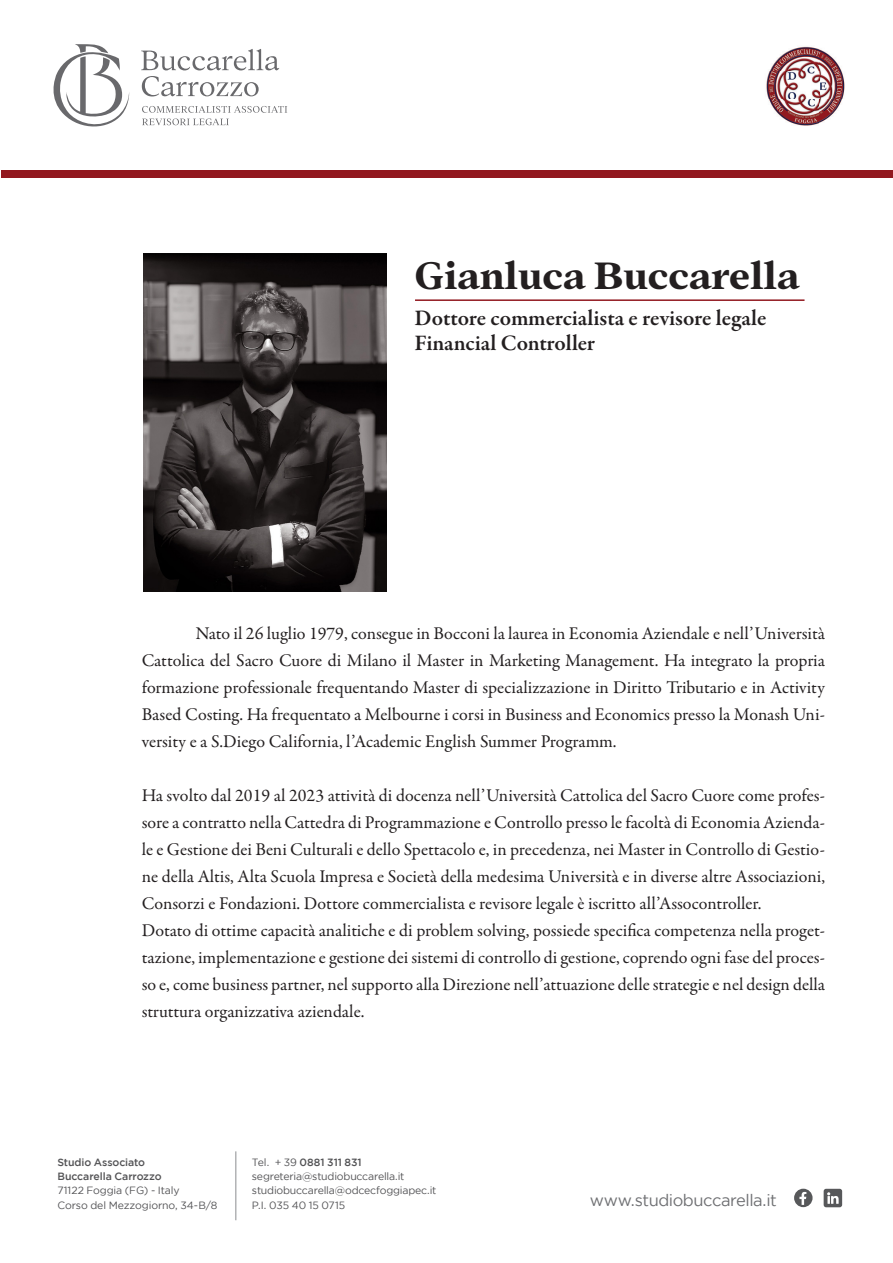
<style>
.page{position:relative;width:893px;height:1263px;background:#fff}
.page>*{position:absolute;margin:0;border:0;box-sizing:border-box;transform-origin:0 0}
.t1{font:700 42px "Addington CF";letter-spacing:-.005em;color:#231f20}
.t2{font:600 22.5px "Garamond Premr Pro";letter-spacing:-.005em;color:#231f20}
.t3{font:18px/27px "Garamond Premr Pro";color:#231f20;text-align:justify}
.t4{font:16.5px "Gotham";letter-spacing:-.025em;color:#6f7073}
.t5{font:10.5px "Gotham";letter-spacing:-.015em;color:#535355}
.t6{font:500 10.5px "Gotham";letter-spacing:-.005em;color:#535355}
.s1{font-weight:400}
</style>
<div class="page">
<img style="left:766px;top:46px;width:79px;height:80px">
<svg style="left:141px;top:49px;width:138px;height:21px"></svg>
<svg style="left:142px;top:76px;width:117px;height:20px"></svg>
<svg style="left:142px;top:106px;width:145px;height:19px"></svg>
<svg style="left:53px;top:44px;width:77px;height:83px"></svg>
<hr style="left:235px;top:1151px;width:1px;height:69px;background:#8b8d90">
<svg style="left:794px;top:1189px;width:18px;height:18px"></svg>
<svg style="left:824px;top:1189px;width:18px;height:18px"></svg>
<div style="left:1px;top:170px;width:892px;height:8px;background:#92181f"></div>
<img style="left:144px;top:254px;width:243px;height:338px">
<hr style="left:415px;top:299px;width:389px;height:2px;background:#92181f">
<p class="t1" style="left:415px;top:251px;width:387px">Gianluca Buccarella</p>
<p class="t2" style="left:415px;top:304px;width:353px">Dottore commercialista e revisore legale</p>
<p class="t2" style="left:415px;top:330px;width:182px">Financial Controller</p>
<p class="t3" style="left:142px;top:620px;width:685px;text-indent:54px">Nato il 26 luglio 1979, consegue in Bocconi la laurea in Economia Aziendale e nell’Università Cattolica del Sacro Cuore di Milano il Master in Marketing Management. Ha integrato la propria formazione professionale frequentando Master di specializzazione in Diritto Tributario e in Activity Based Costing. Ha frequentato a Melbourne i corsi in Business and Economics presso la Monash Uni&shy;versity e a S.Diego California, l’Academic English Summer Programm.</p>
<p class="t3" style="left:142px;top:782px;width:685px">Ha svolto dal 2019 al 2023 attività di docenza nell’Università Cattolica del Sacro Cuore come profes&shy;sore a contratto nella Cattedra di Programmazione e Controllo presso le facoltà di Economia Azienda&shy;le e Gestione dei Beni Culturali e dello Spettacolo e, in precedenza, nei Master in Controllo di Gestio&shy;ne della Altis, Alta Scuola Impresa e Società della medesima Università e in diverse altre Associazioni, Consorzi e Fondazioni. Dottore commercialista e revisore legale è iscritto all’Assocontroller.</p>
<p class="t3" style="left:142px;top:917px;width:685px">Dotato di ottime capacità analitiche e di problem solving, possiede specifica competenza nella proget&shy;tazione, implementazione e gestione dei sistemi di controllo di gestione, coprendo ogni fase del proces&shy;so e, come business partner, nel supporto alla Direzione nell’attuazione delle strategie e nel design della struttura organizzativa aziendale.</p>
<p class="t6" style="left:57px;top:1156px;width:89px">Studio Associato</p>
<p class="t6" style="left:57px;top:1170px;width:106px">Buccarella Carrozzo</p>
<p class="t5" style="left:57px;top:1185px;width:124px">71122 Foggia (FG) - Italy</p>
<p class="t5" style="left:57px;top:1199px;width:162px">Corso del Mezzogiorno, 34-B/8</p>
<p class="t6" style="left:252px;top:1156px;width:111px"><span class="s1">Tel. + 39</span> 0881 311 831</p>
<p class="t5" style="left:252px;top:1171px;width:154px">segreteria@studiobuccarella.it</p>
<p class="t5" style="left:252px;top:1185px;width:186px">studiobuccarella@odcecfoggiapec.it</p>
<p class="t5" style="left:252px;top:1199px;width:95px">P.I. 035 40 15 0715</p>
<p class="t4" style="left:590px;top:1191px;width:188px">www.studiobuccarella.it</p>
</div>
